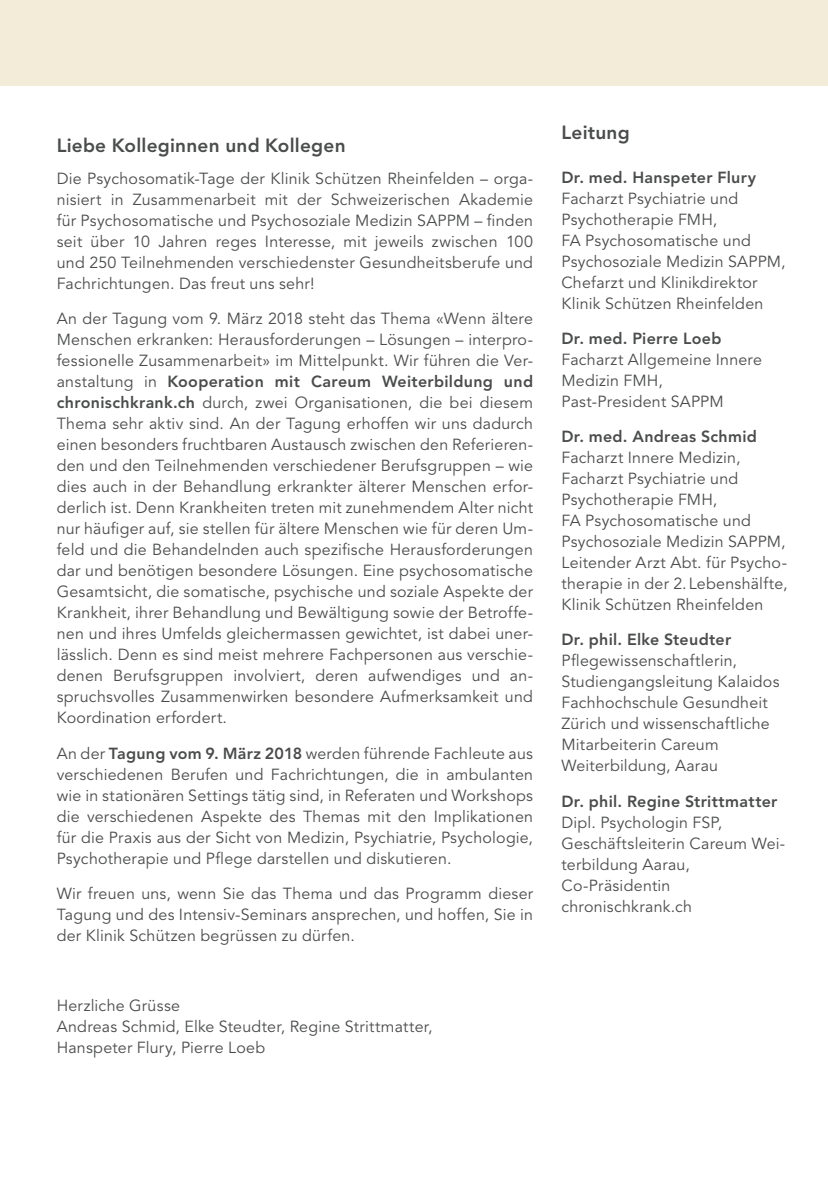
<style>
.page{position:relative;width:828px;height:1191px;background:#fff}
.page>*{position:absolute;margin:0;border:0;box-sizing:border-box;transform-origin:0 0}
.t1{font:800 19px "Avenir LT Std";letter-spacing:.01em;color:#4b4c4c}
.t2{font:16px/21px "Avenir LT Std";letter-spacing:.015em;color:#4b4c4c}
.t3{font:800 16px "Avenir LT Std";letter-spacing:.02em;color:#4b4c4c}
.s1{font-weight:800}
</style>
<div class="page">
<div style="left:0;top:0;width:828px;height:85px;background:#f3ecd8"></div>
<p class="t1" style="left:57px;top:134px;width:290px">Liebe Kolleginnen und Kollegen</p>
<p class="t2" style="left:57px;top:169px;width:478px;text-align:justify">Die Psychosomatik-Tage der Klinik Schützen Rheinfelden – orga&shy;nisiert in Zusammenarbeit mit der Schweizerischen Akademie für Psychosomatische und Psychosoziale Medizin SAPPM – finden seit über 10 Jahren reges Interesse, mit jeweils zwischen 100 und 250 Teilnehmenden verschiedenster Gesundheitsberufe und Fachrichtungen. Das freut uns sehr!</p>
<p class="t2" style="left:57px;top:309px;width:478px;text-align:justify">An der Tagung vom 9. März 2018 steht das Thema «Wenn ältere Menschen erkranken: Herausforderungen – Lösungen – interpro&shy;fessionelle Zusammenarbeit» im Mittelpunkt. Wir führen die Ver&shy;anstaltung in <span class="s1">Kooperation mit Careum Weiterbildung und chronischkrank.ch</span> durch, zwei Organisationen, die bei diesem Thema sehr aktiv sind. An der Tagung erhoffen wir uns dadurch einen besonders fruchtbaren Austausch zwischen den Referieren&shy;den und den Teilnehmenden verschiedener Berufsgruppen – wie dies auch in der Behandlung erkrankter älterer Menschen erfor&shy;derlich ist. Denn Krankheiten treten mit zunehmendem Alter nicht nur häufiger auf, sie stellen für ältere Menschen wie für deren Um&shy;feld und die Behandelnden auch spezifische Herausforderungen dar und benötigen besondere Lösungen. Eine psychosomatische Gesamtsicht, die somatische, psychische und soziale Aspekte der Krankheit, ihrer Behandlung und Bewältigung sowie der Betroffe&shy;nen und ihres Umfelds gleichermassen gewichtet, ist dabei uner&shy;lässlich. Denn es sind meist mehrere Fachpersonen aus verschie&shy;denen Berufsgruppen involviert, deren aufwendiges und an&shy;spruchsvolles Zusammenwirken besondere Aufmerksamkeit und Koordination erfordert.</p>
<p class="t2" style="left:57px;top:743px;width:478px;text-align:justify">An der <span class="s1">Tagung vom 9. März 2018</span> werden führende Fachleute aus verschiedenen Berufen und Fachrichtungen, die in ambulanten wie in stationären Settings tätig sind, in Referaten und Workshops die verschiedenen Aspekte des Themas mit den Implikationen für die Praxis aus der Sicht von Medizin, Psychiatrie, Psychologie, Psychotherapie und Pflege darstellen und diskutieren.</p>
<p class="t2" style="left:57px;top:883px;width:478px;text-align:justify">Wir freuen uns, wenn Sie das Thema und das Programm dieser Tagung und des Intensiv-Seminars ansprechen, und hoffen, Sie in der Klinik Schützen begrüssen zu dürfen.</p>
<p class="t2" style="left:57px;top:995px;width:377px">Herzliche Grüsse<br>Andreas Schmid, Elke Steudter, Regine Strittmatter,<br>Hanspeter Flury, Pierre Loeb</p>
<p class="t1" style="left:561px;top:121px;width:70px">Leitung</p>
<p class="t3" style="left:561px;top:168px;width:196px">Dr. med. Hanspeter Flury</p>
<p class="t2" style="left:561px;top:188px;width:226px">Facharzt Psychiatrie und<br>Psychotherapie FMH,<br>FA Psychosomatische und<br>Psychosoziale Medizin SAPPM,<br>Chefarzt und Klinikdirektor<br>Klinik Schützen Rheinfelden</p>
<p class="t3" style="left:561px;top:329px;width:161px">Dr. med. Pierre Loeb</p>
<p class="t2" style="left:561px;top:349px;width:202px">Facharzt Allgemeine Innere<br>Medizin FMH,<br>Past-President SAPPM</p>
<p class="t3" style="left:561px;top:427px;width:197px">Dr. med. Andreas Schmid</p>
<p class="t2" style="left:561px;top:447px;width:227px">Facharzt Innere Medizin,<br>Facharzt Psychiatrie und<br>Psychotherapie FMH,<br>FA Psychosomatische und<br>Psychosoziale Medizin SAPPM,<br>Leitender Arzt Abt. für Psycho&shy;therapie in der 2.Lebenshälfte,<br>Klinik Schützen Rheinfelden</p>
<p class="t3" style="left:561px;top:630px;width:171px">Dr. phil. Elke Steudter</p>
<p class="t2" style="left:561px;top:651px;width:219px">Pflegewissenschaftlerin,<br>Studiengangsleitung Kalaidos<br>Fachhochschule Gesundheit<br>Zürich und wissenschaftliche<br>Mitarbeiterin Careum<br>Weiterbildung, Aarau</p>
<p class="t3" style="left:561px;top:791px;width:217px">Dr. phil. Regine Strittmatter</p>
<p class="t2" style="left:561px;top:812px;width:225px">Dipl. Psychologin FSP,<br>Geschäftsleiterin Careum Wei&shy;terbildung Aarau,<br>Co-Präsidentin chronischkrank.ch</p>
</div>
